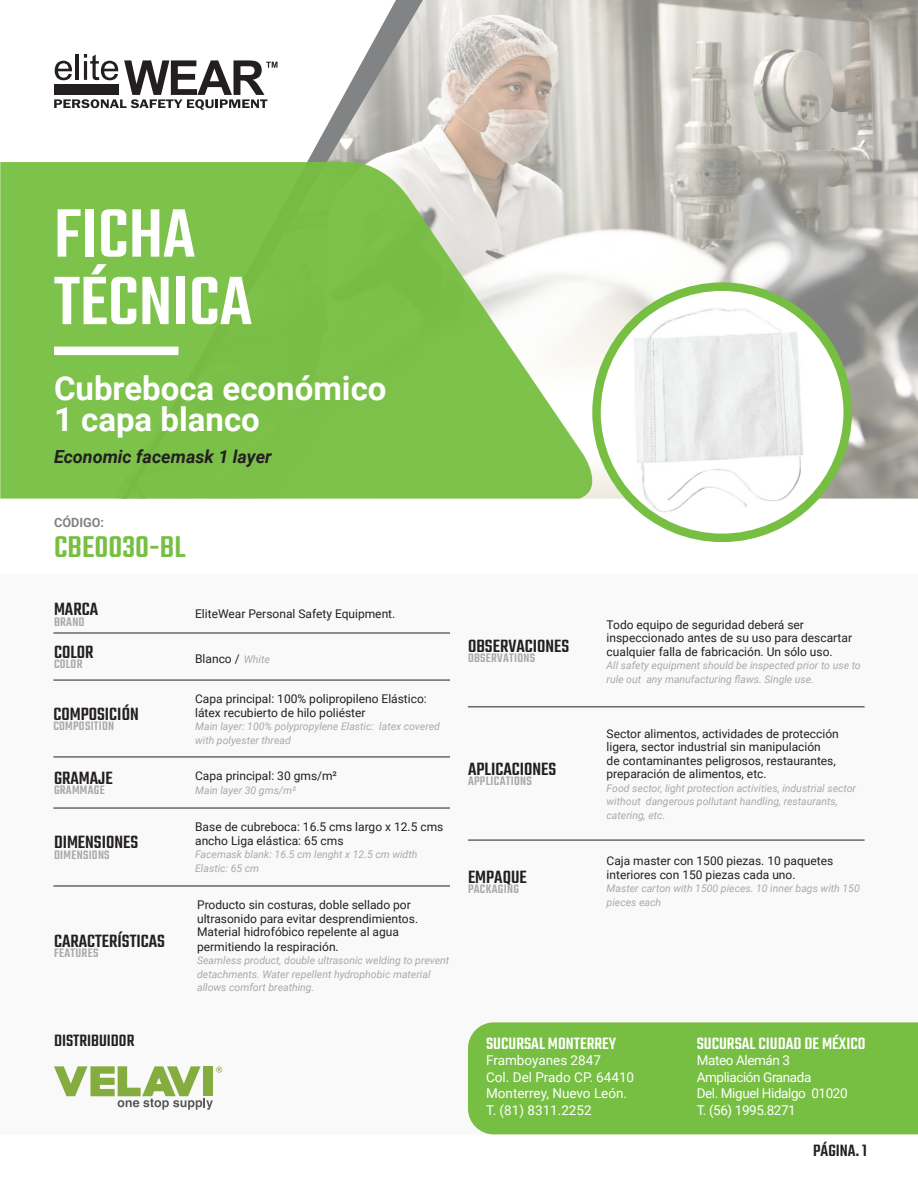
<style>
.page{position:relative;width:918px;height:1188px;background:#fff}
.page>*{position:absolute;margin:0;border:0;box-sizing:border-box;transform-origin:0 0}
.t1{font:500 75px/67.5px "Teko";color:#fff}
.t2{font:700 33px/31.5px "Roboto";color:#fff}
.t3{font:500 33px "Teko";color:#77bf42}
.t4{font:500 19.5px "Teko";color:#231f20}
.t5{font:500 18px "Teko";color:#fff}
.t6{font:italic 700 18px "Roboto";color:#231f20}
.t7{font:500 18px "Teko";color:#231f20}
.t8{font:500 13.5px "Teko";letter-spacing:.02em;color:#a8a9ad}
.t9{font:13.5px/16.5px "Roboto";color:#fff}
.t10{font:13.5px/16.5px "Roboto";letter-spacing:-.025em;color:#fff}
.t11{font:700 12.75px "Roboto";color:#818385}
.t12{font:12px/13.5px "Roboto";color:#231f20}
.t13{font:italic 10.5px/13.5px "Roboto";color:#a8a9ad}
.s1{font-style:italic;font-size:10.5px;color:#a8a9ad}
</style>
<div class="page">
<div style="left:0;top:574px;width:918px;height:560px;background:#f9f9f9"></div>
<img style="left:423px;top:0;width:495px;height:499px">
<svg style="left:307px;top:0;width:116px;height:162px"></svg>
<svg style="left:0;top:162px;width:594px;height:337px;background:#8ec764"></svg>
<img style="left:597px;top:287px;width:251px;height:251px;border-radius:124px">
<div style="left:592px;top:282px;width:260px;height:260px;border:9px solid #77bf42;border-radius:50%"></div>
<div style="left:468px;top:1022px;width:450px;height:112px;background:#77bf42"></div>
<svg style="left:54px;top:54px;width:224px;height:56px"></svg>
<svg style="left:54px;top:1066px;width:168px;height:44px"></svg>
<hr style="left:53px;top:633px;width:397px;height:1px;background:#231f20">
<hr style="left:468px;top:706px;width:397px;height:1px;background:#231f20">
<hr style="left:468px;top:840px;width:397px;height:1px;background:#231f20">
<hr style="left:53px;top:680px;width:397px;height:1px;background:#231f20">
<hr style="left:53px;top:757px;width:397px;height:1px;background:#231f20">
<hr style="left:53px;top:808px;width:397px;height:1px;background:#231f20">
<hr style="left:53px;top:886px;width:397px;height:1px;background:#231f20">
<div style="left:54px;top:347px;width:124px;height:8px;background:#fff"></div>
<h1 class="t1" style="left:54px;top:205px;width:200px">FICHA<br>TÉCNICA</h1>
<h2 class="t2" style="left:54px;top:371px;width:334px">Cubreboca económico<br>1 capa blanco</h2>
<h3 class="t6" style="left:54px;top:444px;width:219px">Economic facemask 1 layer</h3>
<p class="t11" style="left:54px;top:514px;width:52px">CÓDIGO:</p>
<h2 class="t3" style="left:54px;top:527px;width:133px">CBE0030-BL</h2>
<h3 class="t4" style="left:54px;top:598px;width:46px">MARCA</h3>
<p class="t8" style="left:54px;top:614px;width:32px">BRAND</p>
<h3 class="t4" style="left:54px;top:640px;width:41px">COLOR</h3>
<p class="t8" style="left:54px;top:656px;width:30px">COLOR</p>
<h3 class="t4" style="left:53px;top:702px;width:87px">COMPOSICIÓN</h3>
<p class="t8" style="left:53px;top:718px;width:62px">COMPOSITION</p>
<h3 class="t4" style="left:54px;top:766px;width:60px">GRAMAJE</h3>
<p class="t8" style="left:54px;top:782px;width:52px">GRAMMAGE</p>
<h3 class="t4" style="left:54px;top:831px;width:86px">DIMENSIONES</h3>
<p class="t8" style="left:54px;top:847px;width:57px">DIMENSIONS</p>
<h3 class="t4" style="left:54px;top:930px;width:113px">CARACTERÍSTICAS</h3>
<p class="t8" style="left:54px;top:945px;width:46px">FEATURES</p>
<p class="t12" style="left:195px;top:607px;width:202px">EliteWear Personal Safety Equipment.</p>
<p class="t12" style="left:195px;top:651px;width:76px">Blanco / <span class="s1">White</span></p>
<p class="t12" style="left:195px;top:692px;width:233px">Capa principal: 100% polipropileno Elástico: látex recubierto de hilo poliéster</p>
<p class="t13" style="left:195px;top:719px;width:246px">Main layer: 100% polypropylene Elastic: latex covered with polyester thread</p>
<p class="t12" style="left:195px;top:768px;width:143px">Capa principal: 30 gms/m²</p>
<p class="t13" style="left:195px;top:783px;width:102px">Main layer 30 gms/m²</p>
<p class="t12" style="left:195px;top:820px;width:250px">Base de cubreboca: 16.5 cms largo x 12.5 cms ancho Liga elástica: 65 cms</p>
<p class="t13" style="left:195px;top:847px;width:224px">Facemask blank: 16.5 cm lenght x 12.5 cm width<br>Elastic: 65 cm</p>
<p class="t12" style="left:197px;top:898px;width:223px">Producto sin costuras, doble sellado por ultrasonido para evitar desprendimientos.<br>Material hidrofóbico repelente al agua permitiendo la respiración.</p>
<p class="t13" style="left:197px;top:953px;width:254px">Seamless product, double ultrasonic welding to prevent detachments. Water repellent hydrophobic material allows comfort breathing.</p>
<h3 class="t4" style="left:468px;top:635px;width:103px">OBSERVACIONES</h3>
<p class="t8" style="left:468px;top:651px;width:69px">OBSERVATIONS</p>
<h3 class="t4" style="left:468px;top:757px;width:90px">APLICACIONES</h3>
<p class="t8" style="left:468px;top:773px;width:65px">APPLICATIONS</p>
<h3 class="t4" style="left:468px;top:865px;width:60px">EMPAQUE</h3>
<p class="t8" style="left:468px;top:881px;width:52px">PACKAGING</p>
<p class="t12" style="left:607px;top:617px;width:247px">Todo equipo de seguridad deberá ser inspeccionado antes de su uso para descartar cualquier falla de fabricación. Un sólo uso.</p>
<p class="t13" style="left:607px;top:658px;width:256px">All safety equipment should be inspected prior to use to rule out any manufacturing flaws. Single use.</p>
<p class="t12" style="left:607px;top:726px;width:234px">Sector alimentos, actividades de protección ligera, sector industrial sin manipulación<br>de contaminantes peligrosos, restaurantes, preparación de alimentos, etc.</p>
<p class="t13" style="left:607px;top:781px;width:251px">Food sector, light protection activities, industrial sector without dangerous pollutant handling, restaurants, catering, etc.</p>
<p class="t12" style="left:607px;top:854px;width:228px">Caja master con 1500 piezas. 10 paquetes interiores con 150 piezas cada uno.</p>
<p class="t13" style="left:607px;top:881px;width:255px">Master carton with 1500 pieces. 10 inner bags with 150 pieces each</p>
<h3 class="t7" style="left:54px;top:1030px;width:82px">DISTRIBUIDOR</h3>
<h3 class="t5" style="left:486px;top:1033px;width:132px">SUCURSAL MONTERREY</h3>
<h3 class="t5" style="left:697px;top:1033px;width:170px">SUCURSAL CIUDAD DE MÉXICO</h3>
<p class="t9" style="left:486px;top:1052px;width:150px">Framboyanes 2847<br>Col. Del Prado CP. 64410<br>Monterrey, Nuevo León.<br>T. (81) 8311.2252</p>
<p class="t10" style="left:697px;top:1052px;width:152px">Mateo Alemán 3<br>Ampliación Granada<br>Del. Miguel Hidalgo 01020<br>T. (56) 1995.8271</p>
<h3 class="t7" style="left:813px;top:1140px;width:55px">PÁGINA. 1</h3>
</div>
